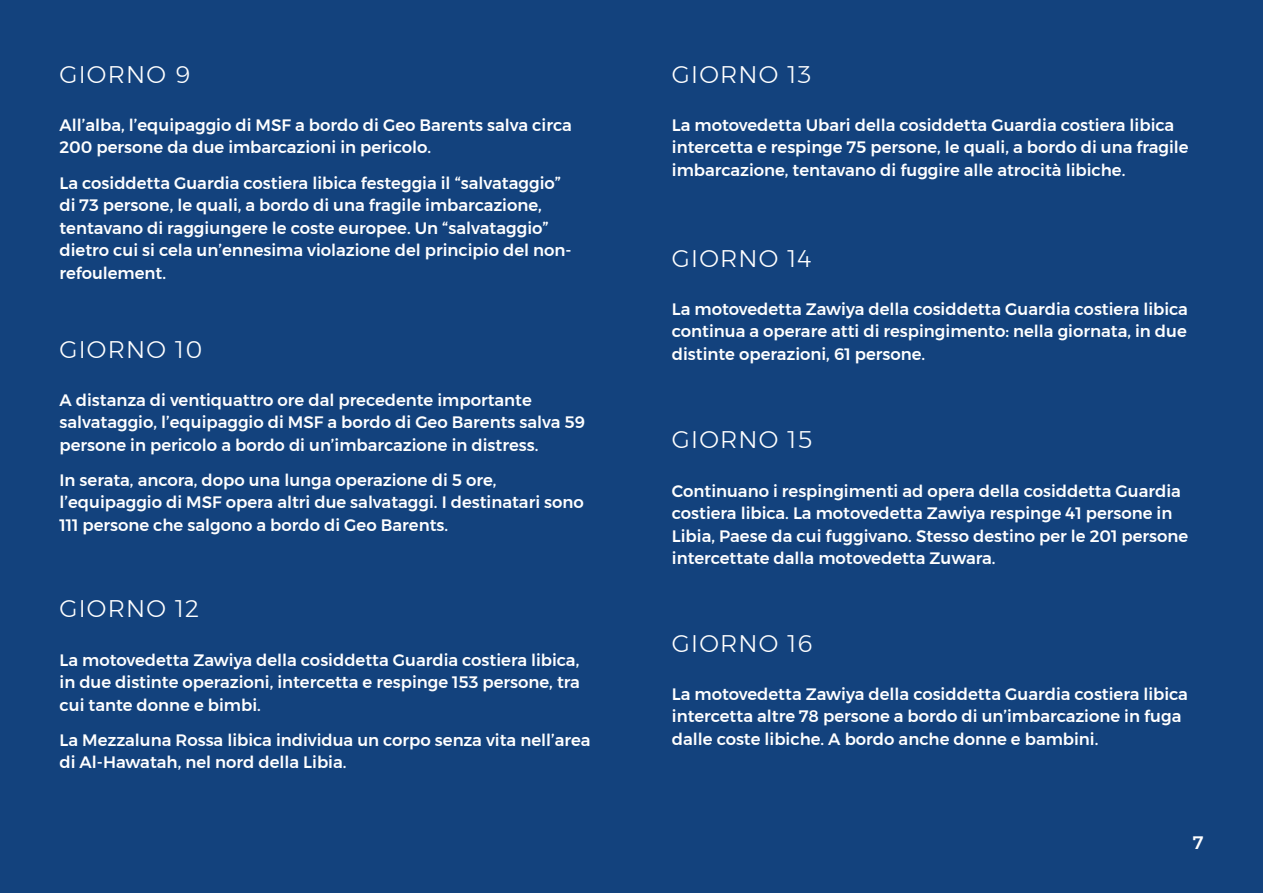
<style>
.page{position:relative;width:1263px;height:893px;background:#13427d}
.page>*{position:absolute;margin:0;border:0;box-sizing:border-box;transform-origin:0 0}
.t1{font:300 24px "Montserrat";letter-spacing:.05em;color:#fff}
.t2{font:500 18px "Montserrat";color:#fff}
.t3{font:500 16.5px/22.5px "Montserrat";color:#fff}
</style>
<div class="page">
<h1 class="t1" style="left:60px;top:56px;width:132px">GIORNO 9</h1>
<p class="t3" style="left:60px;top:114px;width:514px">All’alba, l’equipaggio di MSF a bordo di Geo Barents salva circa<br>200 persone da due imbarcazioni in pericolo.</p>
<p class="t3" style="left:60px;top:171px;width:513px">La cosiddetta Guardia costiera libica festeggia il “salvataggio” di 73 persone, le quali, a bordo di una fragile imbarcazione, tentavano di raggiungere le coste europee. Un “salvataggio” dietro cui si cela un’ennesima violazione del principio del non&shy;refoulement.</p>
<h1 class="t1" style="left:60px;top:331px;width:144px">GIORNO 10</h1>
<p class="t3" style="left:60px;top:388px;width:527px">A distanza di ventiquattro ore dal precedente importante salvataggio, l’equipaggio di MSF a bordo di Geo Barents salva 59 persone in pericolo a bordo di un’imbarcazione in distress.</p>
<p class="t3" style="left:60px;top:469px;width:526px">In serata, ancora, dopo una lunga operazione di 5 ore, l’equipaggio di MSF opera altri due salvataggi. I destinatari sono<br>111 persone che salgono a bordo di Geo Barents.</p>
<h1 class="t1" style="left:60px;top:591px;width:141px">GIORNO 12</h1>
<p class="t3" style="left:60px;top:648px;width:522px;text-align:justify">La motovedetta Zawiya della cosiddetta Guardia costiera libica, in due distinte operazioni, intercetta e respinge 153 persone, tra cui tante donne e bimbi.</p>
<p class="t3" style="left:60px;top:729px;width:533px">La Mezzaluna Rossa libica individua un corpo senza vita nell’area di Al-Hawatah, nel nord della Libia.</p>
<h1 class="t1" style="left:672px;top:56px;width:141px">GIORNO 13</h1>
<p class="t3" style="left:672px;top:114px;width:518px">La motovedetta Ubari della cosiddetta Guardia costiera libica intercetta e respinge 75 persone, le quali, a bordo di una fragile imbarcazione, tentavano di fuggire alle atrocità libiche.</p>
<h1 class="t1" style="left:672px;top:240px;width:141px">GIORNO 14</h1>
<p class="t3" style="left:672px;top:298px;width:518px;text-align:justify">La motovedetta Zawiya della cosiddetta Guardia costiera libica continua a operare atti di respingimento: nella giornata, in due distinte operazioni, 61 persone.</p>
<h1 class="t1" style="left:672px;top:422px;width:142px">GIORNO 15</h1>
<p class="t3" style="left:672px;top:479px;width:518px">Continuano i respingimenti ad opera della cosiddetta Guardia costiera libica. La motovedetta Zawiya respinge 41 persone in Libia, Paese da cui fuggivano. Stesso destino per le 201 persone intercettate dalla motovedetta Zuwara.</p>
<h1 class="t1" style="left:672px;top:625px;width:142px">GIORNO 16</h1>
<p class="t3" style="left:672px;top:682px;width:518px">La motovedetta Zawiya della cosiddetta Guardia costiera libica intercetta altre 78 persone a bordo di un’imbarcazione in fuga dalle coste libiche. A bordo anche donne e bambini.</p>
<p class="t2" style="left:1193px;top:828px;width:12px">7</p>
</div>
